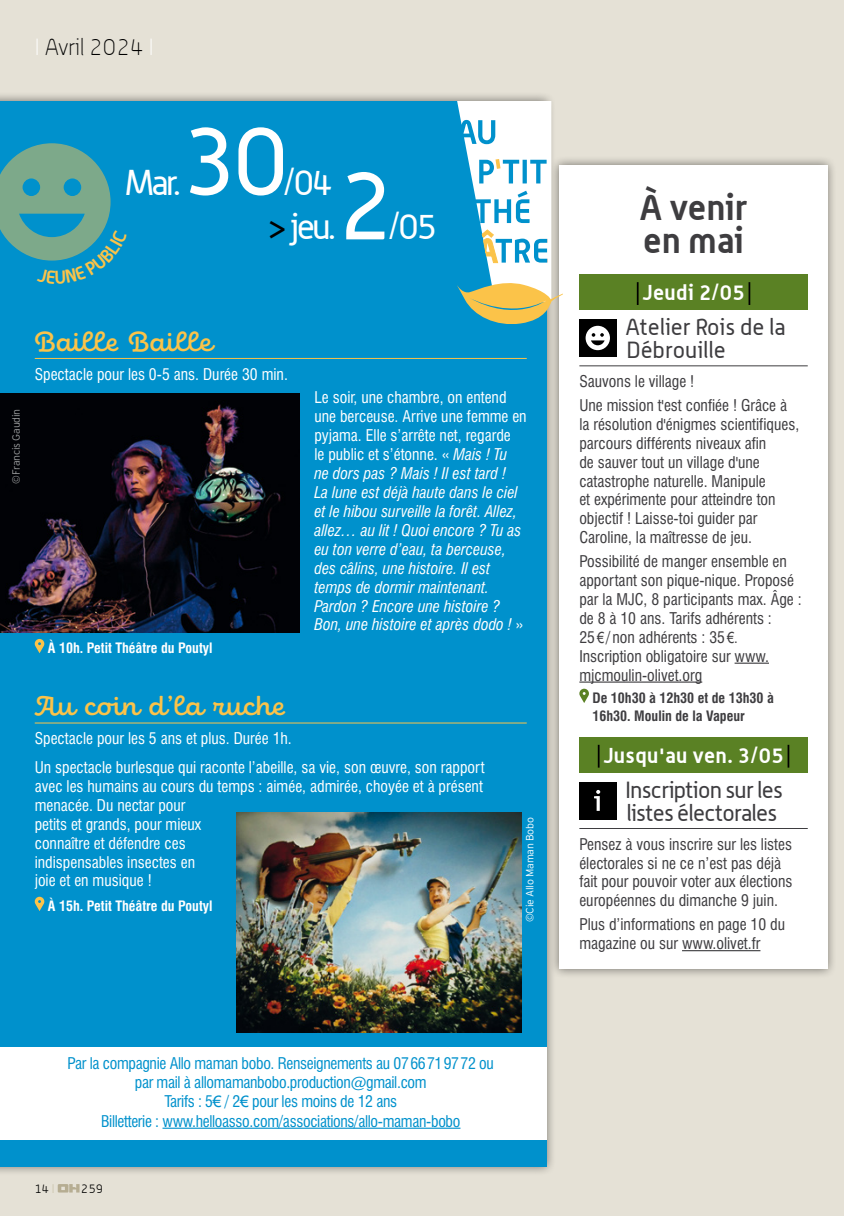
<style>
.page{position:relative;width:844px;height:1216px;background:#fff}
.page>*{position:absolute;margin:0;border:0;box-sizing:border-box;transform-origin:0 0}
.t1{font:96.25px "Alwyn";color:#fff}
.t2{font:35px/44.6px "Alwyn";letter-spacing:-.08em;color:#fff;text-align:center}
.t3{font:700 35px/33.2px "Alwyn";color:#3e3d40}
.t4{font:600 28px "Eldwin Script";color:#fbc349}
.t5{font:22.75px/22.8px "Alwyn";letter-spacing:-.03em;color:#3e3d40}
.t6{font:22.75px/22.8px "Alwyn";color:#3e3d40}
.t7{font:100 22.75px "Alwyn";letter-spacing:-.03em;color:#000}
.t8{font:700 21px "Alwyn";letter-spacing:.02em;color:#fff}
.t9{font:condensed 15.75px/18.9px "Swiss 721 BT";color:#3e3d40}
.t10{font:italic condensed 15.75px/18.9px "Swiss 721 BT";color:#fff}
.t11{font:condensed 15.75px/18.9px "Swiss 721 BT";color:#fff}
.t12{font:condensed 15.75px/19.2px "Swiss 721 BT";letter-spacing:-.02em;color:#0091cc;text-align:center}
.t13{font:700 condensed 14px "Swiss 721 BT";color:#fff}
.t14{font:700 condensed 14px/17.5px "Swiss 721 BT";color:#3e3d40}
.t15{font:300 12.25px "Alwyn";color:#000}
.t16{font:300 10.5px "Interstate";letter-spacing:-.02em;color:#fff}
.t17{font:300 10.5px "Interstate";letter-spacing:-.02em;color:#9c9e9f}
.s1{color:#fff}
.s2{color:#000}
.s3{font-style:normal}
.s4{font-family:"Arial";font-stretch:normal}
.s5{color:#cbc5ae}
.s6{font-family:"Arial Narrow";font-stretch:normal}
</style>
<div class="page">
<div style="left:0;top:0;width:843px;height:1215px;background:#e5e1d6"></div>
<div style="left:549px;top:155px;width:288px;height:824px;background:#000;opacity:.5"></div>
<div style="left:559px;top:165px;width:268px;height:804px;background:#fff"></div>
<div style="left:579px;top:275px;width:228px;height:35px;background:#5a8124"></div>
<hr style="left:636px;top:282px;width:2px;height:23px;background:#000">
<hr style="left:748px;top:282px;width:2px;height:23px;background:#000">
<hr style="left:579px;top:365px;width:228px;height:1px;background:#3e3d40">
<hr style="left:734px;top:662px;width:34px;height:1px;background:#3e3d40">
<hr style="left:579px;top:681px;width:123px;height:1px;background:#3e3d40">
<div style="left:579px;top:737px;width:228px;height:35px;background:#5a8124"></div>
<hr style="left:597px;top:744px;width:2px;height:23px;background:#000">
<hr style="left:787px;top:744px;width:2px;height:23px;background:#000">
<hr style="left:579px;top:828px;width:228px;height:1px;background:#3e3d40">
<hr style="left:681px;top:950px;width:79px;height:1px;background:#3e3d40">
<div style="left:579px;top:319px;width:37px;height:37px;background:#000"></div>
<svg style="left:585px;top:326px;width:24px;height:24px"></svg>
<svg style="left:579px;top:688px;width:9px;height:15px"></svg>
<div style="left:579px;top:782px;width:37px;height:37px;background:#000"></div>
<svg style="left:594px;top:790px;width:6px;height:20px"></svg>
<div style="left:0;top:91px;width:556px;height:1085px;background:#000;opacity:.5"></div>
<div style="left:0;top:101px;width:546px;height:1065px;background:#0091cc"></div>
<hr style="left:35px;top:358px;width:491px;height:1px;background:#fbc349">
<hr style="left:35px;top:722px;width:491px;height:1px;background:#fbc349">
<div style="left:0;top:1047px;width:546px;height:54px;background:#fff"></div>
<div style="left:0;top:1085px;width:546px;height:35px;background:#fff"></div>
<div style="left:0;top:1104px;width:546px;height:35px;background:#fff"></div>
<hr style="left:162px;top:1127px;width:298px;height:1px;background:#0091cc">
<svg style="left:35px;top:639px;width:9px;height:14px"></svg>
<svg style="left:35px;top:896px;width:9px;height:15px"></svg>
<svg style="left:457px;top:101px;width:106px;height:226px"></svg>
<img style="left:236px;top:812px;width:285px;height:220px">
<img style="left:0;top:394px;width:299px;height:239px">
<svg style="left:58px;top:1184px;width:21px;height:8px"></svg>
<svg style="left:0;top:143px;width:111px;height:118px"></svg>
<h3 class="t7" style="left:35px;top:35px;width:120px"><span class="s1">I</span> Avril 2024 <span class="s1">I</span></h3>
<h2 class="t2" style="left:125px;top:159px;width:58px">Mar.</h2>
<h1 class="t1" style="left:183px;top:104px;width:107px">30</h1>
<h2 class="t2" style="left:266px;top:159px;width:71px">/04 <span class="s2">&gt;</span> jeu.</h2>
<h1 class="t1" style="left:337px;top:148px;width:57px">2</h1>
<h2 class="t2" style="left:387px;top:204px;width:51px">/05</h2>
<p class="t17" style="left:10px;top:483px;width:76px;rotate:-90deg">©Francis Gaudin</p>
<h3 class="t4" style="left:35px;top:326px;width:179px">Baille Baille</h3>
<p class="t11" style="left:35px;top:364px;width:254px">Spectacle pour les 0-5 ans. Durée 30 min.</p>
<p class="t13" style="left:48px;top:639px;width:166px">À 10h. Petit Théâtre du Poutyl</p>
<p class="t10" style="left:314px;top:388px;width:214px"><span class="s3">Le soir, une chambre, on entend une berceuse. Arrive une femme en pyjama. Elle s’arrête net, regarde<br>le public et s’étonne. «</span> Mais ! Tu<br>ne dors pas ? Mais ! Il est tard !<br>La lune est déjà haute dans le ciel et le hibou surveille la forêt. Allez, allez… au lit ! Quoi encore ? Tu as eu ton verre d’eau, ta berceuse, des câlins, une histoire. Il est temps de dormir maintenant.<br>Pardon ? Encore une histoire ?<br>Bon, une histoire et après dodo ! <span class="s3">»</span></p>
<h3 class="t4" style="left:35px;top:690px;width:252px">Au coin d’la ruche</h3>
<p class="t11" style="left:35px;top:724px;width:451px;line-height:28.9px">Spectacle pour les 5 ans et plus. Durée 1h.<br>Un spectacle burlesque qui raconte l’abeille, sa vie, son œuvre, son rapport</p>
<p class="t11" style="left:35px;top:776px;width:449px">avec les humains au cours du temps : aimée, admirée, choyée et à présent menacée. Du nectar pour<br>petits et grands, pour mieux<br>connaître et défendre ces<br>indispensables insectes en<br>joie et en musique !</p>
<p class="t13" style="left:48px;top:897px;width:166px">À 15h. Petit Théâtre du Poutyl</p>
<p class="t16" style="left:524px;top:922px;width:106px;rotate:-90deg">©Cie Allo Maman Bobo</p>
<p class="t12" style="left:68px;top:1053px;width:427px">Par la compagnie Allo maman bobo. Renseignements au 0766719772 ou par mail à allomamanbobo.production@gmail.com<br>Tarifs : 5<span class="s4">€</span> / 2<span class="s4">€</span> pour les moins de 12 ans<br>Billetterie : www.helloasso.com/associations/allo-maman-bobo</p>
<p class="t15" style="left:35px;top:1181px;width:21px">14 <span class="s5">I</span></p>
<p class="t15" style="left:82px;top:1181px;width:23px">259</p>
<h2 class="t3" style="left:639px;top:190px;width:109px">À venir en mai</h2>
<h3 class="t8" style="left:642px;top:280px;width:104px">Jeudi 2/05</h3>
<h3 class="t6" style="left:625px;top:315px;width:161px">Atelier Rois de la<br>Débrouille</h3>
<p class="t9" style="left:579px;top:369px;width:209px;line-height:23.8px">Sauvons le village !<br>Une mission t'est confiée ! Grâce à</p>
<p class="t9" style="left:579px;top:414px;width:221px">la résolution d'énigmes scientifiques, parcours différents niveaux afin<br>de sauver tout un village d'une catastrophe naturelle. Manipule<br>et expérimente pour atteindre ton objectif ! Laisse-toi guider par Caroline, la maîtresse de jeu.</p>
<p class="t9" style="left:579px;top:552px;width:224px">Possibilité de manger ensemble en apportant son pique-nique. Proposé par la MJC, 8 participants max. Âge : de 8 à 10 ans. Tarifs adhérents :<br>25 <span class="s6">€</span> / non adhérents : 35 <span class="s6">€.<br></span>Inscription obligatoire sur www. mjcmoulin-olivet.org</p>
<p class="t14" style="left:592px;top:689px;width:183px">De 10h30 à 12h30 et de 13h30 à<br>16h30. Moulin de la Vapeur</p>
<h3 class="t8" style="left:603px;top:742px;width:182px">Jusqu'au ven. 3/05</h3>
<h3 class="t5" style="left:625px;top:778px;width:159px">Inscription sur les listes électorales</h3>
<p class="t9" style="left:579px;top:834px;width:215px">Pensez à vous inscrire sur les listes électorales si ne ce n’est pas déjà fait pour pouvoir voter aux élections européennes du dimanche 9 juin.</p>
<p class="t9" style="left:579px;top:915px;width:207px">Plus d’informations en page 10 du magazine ou sur www.olivet.fr</p>
</div>
